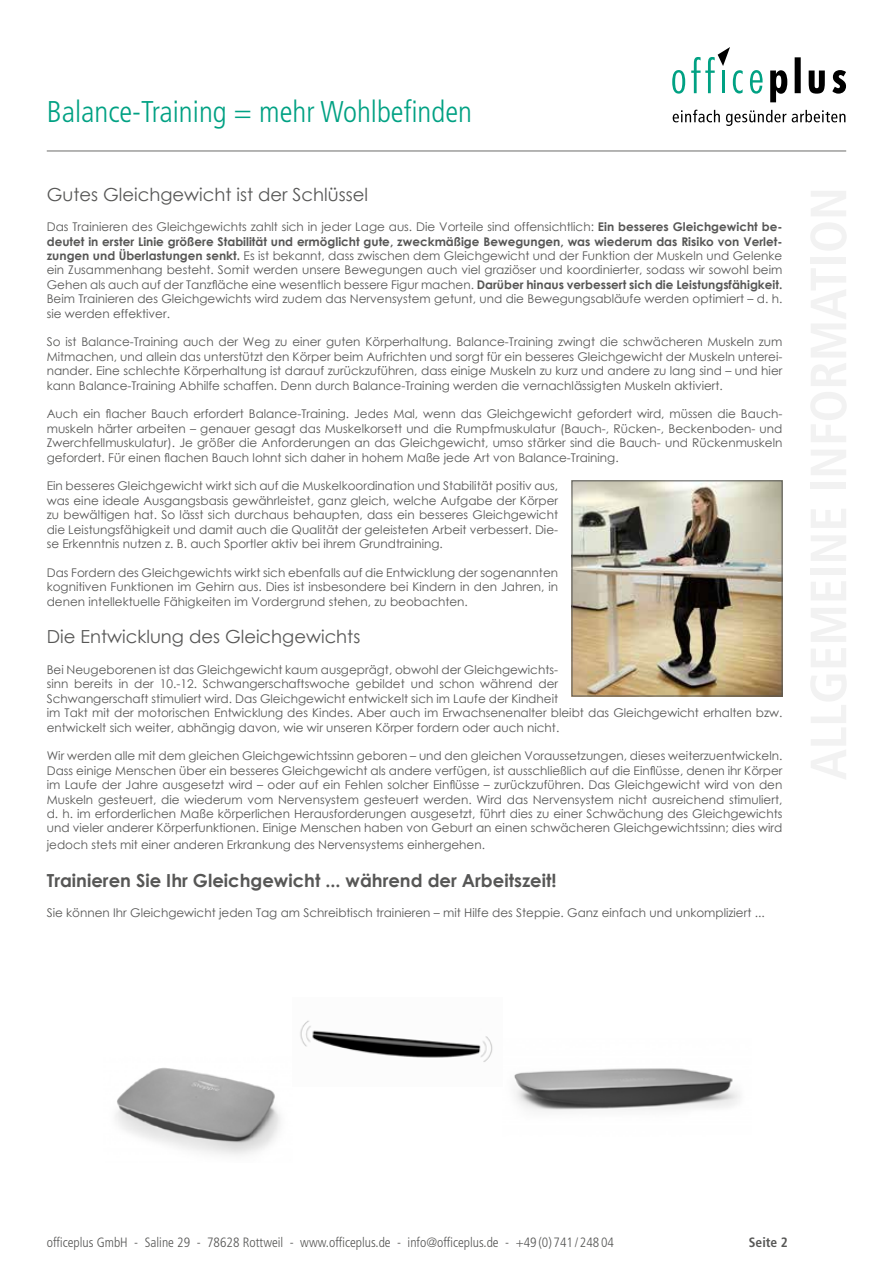
<style>
.page{position:relative;width:893px;height:1263px;background:#fff}
.page>*{position:absolute;margin:0;border:0;box-sizing:border-box;transform-origin:0 0}
.t1{font:300 condensed 30px "Frutiger";color:#00a183}
.t2{font:18px "Century Gothic";color:#575756}
.t3{font:700 18px "Century Gothic";color:#575756}
.t4{font:300 condensed 13.5px "Frutiger";color:#575756}
.t5{font:700 condensed 13.5px "Frutiger";color:#575756}
.t6{font:12px/14.4px "Century Gothic";color:#575756;text-align:justify}
.s1{font-weight:700}
</style>
<div class="page">
<svg style="left:673px;top:110px;width:172px;height:16px"></svg>
<svg style="left:770px;top:57px;width:76px;height:45px"></svg>
<svg style="left:672px;top:47px;width:91px;height:47px"></svg>
<hr style="left:47px;top:150px;width:799px;height:2px;background:#9d9d9c">
<img style="left:574px;top:482px;width:206px;height:212px">
<div style="left:572px;top:480px;width:210px;height:216px;border:1px solid #575756"></div>
<img style="left:514px;top:1068px;width:226px;height:43px">
<img style="left:115px;top:1068px;width:165px;height:87px">
<img style="left:300px;top:1020px;width:193px;height:42px">
<h1 class="t1" style="left:47px;top:95px;width:427px">Balance-Training = mehr Wohlbefinden</h1>
<h2 class="t2" style="left:47px;top:182px;width:323px">Gutes Gleichgewicht ist der Schlüssel</h2>
<p class="t6" style="left:47px;top:219px;width:737px">Das Trainieren des Gleichgewichts zahlt sich in jeder Lage aus. Die Vorteile sind offensichtlich: <span class="s1">Ein besseres Gleichgewicht be&shy;deutet in erster Linie größere Stabilität und ermöglicht gute, zweckmäßige Bewegungen, was wiederum das Risiko von Verlet&shy;zungen und Überlastungen senkt.</span> Es ist bekannt, dass zwischen dem Gleichgewicht und der Funktion der Muskeln und Gelenke ein Zusammenhang besteht. Somit werden unsere Bewegungen auch viel graziöser und koordinierter, sodass wir sowohl beim Gehen als auch auf der Tanzfläche eine wesentlich bessere Figur machen. <span class="s1">Darüber hinaus verbessert sich die Leistungsfähigkeit.<br></span>Beim Trainieren des Gleichgewichts wird zudem das Nervensystem getunt, und die Bewegungsabläufe werden optimiert – d. h. sie werden effektiver.</p>
<p class="t6" style="left:47px;top:335px;width:737px">So ist Balance-Training auch der Weg zu einer guten Körperhaltung. Balance-Training zwingt die schwächeren Muskeln zum Mitmachen, und allein das unterstützt den Körper beim Aufrichten und sorgt für ein besseres Gleichgewicht der Muskeln unterei&shy;nander. Eine schlechte Körperhaltung ist darauf zurückzuführen, dass einige Muskeln zu kurz und andere zu lang sind – und hier kann Balance-Training Abhilfe schaffen. Denn durch Balance-Training werden die vernachlässigten Muskeln aktiviert.</p>
<p class="t6" style="left:47px;top:407px;width:737px">Auch ein flacher Bauch erfordert Balance-Training. Jedes Mal, wenn das Gleichgewicht gefordert wird, müssen die Bauch&shy;muskeln härter arbeiten – genauer gesagt das Muskelkorsett und die Rumpfmuskulatur (Bauch-, Rücken-, Beckenboden- und Zwerchfellmuskulatur). Je größer die Anforderungen an das Gleichgewicht, umso stärker sind die Bauch- und Rückenmuskeln gefordert. Für einen flachen Bauch lohnt sich daher in hohem Maße jede Art von Balance-Training.</p>
<p class="t6" style="left:47px;top:479px;width:513px">Ein besseres Gleichgewicht wirkt sich auf die Muskelkoordination und Stabilität positiv aus, was eine ideale Ausgangsbasis gewährleistet, ganz gleich, welche Aufgabe der Körper zu bewältigen hat. So lässt sich durchaus behaupten, dass ein besseres Gleichgewicht die Leistungsfähigkeit und damit auch die Qualität der geleisteten Arbeit verbessert. Die&shy;se Erkenntnis nutzen z. B. auch Sportler aktiv bei ihrem Grundtraining.</p>
<p class="t6" style="left:47px;top:565px;width:513px">Das Fordern des Gleichgewichts wirkt sich ebenfalls auf die Entwicklung der sogenannten kognitiven Funktionen im Gehirn aus. Dies ist insbesondere bei Kindern in den Jahren, in denen intellektuelle Fähigkeiten im Vordergrund stehen, zu beobachten.</p>
<h2 class="t2" style="left:47px;top:624px;width:315px">Die Entwicklung des Gleichgewichts</h2>
<p class="t6" style="left:47px;top:662px;width:737px;text-align:left">Bei Neugeborenen ist das Gleichgewicht kaum ausgeprägt, obwohl der Gleichgewichts-<br>sinn bereits in der 10.-12. Schwangerschaftswoche gebildet und schon während der<br>Schwangerschaft stimuliert wird. Das Gleichgewicht entwickelt sich im Laufe der Kindheit<br>im Takt mit der motorischen Entwicklung des Kindes. Aber auch im Erwachsenenalter bleibt das Gleichgewicht erhalten bzw. entwickelt sich weiter, abhängig davon, wie wir unseren Körper fordern oder auch nicht.</p>
<p class="t6" style="left:47px;top:749px;width:737px">Wir werden alle mit dem gleichen Gleichgewichtssinn geboren – und den gleichen Voraussetzungen, dieses weiterzuentwickeln.<br>Dass einige Menschen über ein besseres Gleichgewicht als andere verfügen, ist ausschließlich auf die Einflüsse, denen ihr Körper im Laufe der Jahre ausgesetzt wird – oder auf ein Fehlen solcher Einflüsse – zurückzuführen. Das Gleichgewicht wird von den Muskeln gesteuert, die wiederum vom Nervensystem gesteuert werden. Wird das Nervensystem nicht ausreichend stimuliert, d. h. im erforderlichen Maße körperlichen Herausforderungen ausgesetzt, führt dies zu einer Schwächung des Gleichgewichts und vieler anderer Körperfunktionen. Einige Menschen haben von Geburt an einen schwächeren Gleichgewichtssinn; dies wird</p>
<p class="t6" style="left:47px;top:837px;width:440px">jedoch stets mit einer anderen Erkrankung des Nervensystems einhergehen.</p>
<h2 class="t3" style="left:47px;top:866px;width:511px">Trainieren Sie Ihr Gleichgewicht ... während der Arbeitszeit!</h2>
<p class="t6" style="left:47px;top:905px;width:719px">Sie können Ihr Gleichgewicht jeden Tag am Schreibtisch trainieren – mit Hilfe des Steppie. Ganz einfach und unkompliziert ...</p>
<p class="t4" style="left:47px;top:1234px;width:569px">officeplus GmbH - Saline 29 - 78628 Rottweil - www.officeplus.de - info@officeplus.de - +49 (0) 741 / 248 04</p>
<p class="t5" style="left:749px;top:1234px;width:41px">Seite 2</p>
</div>
